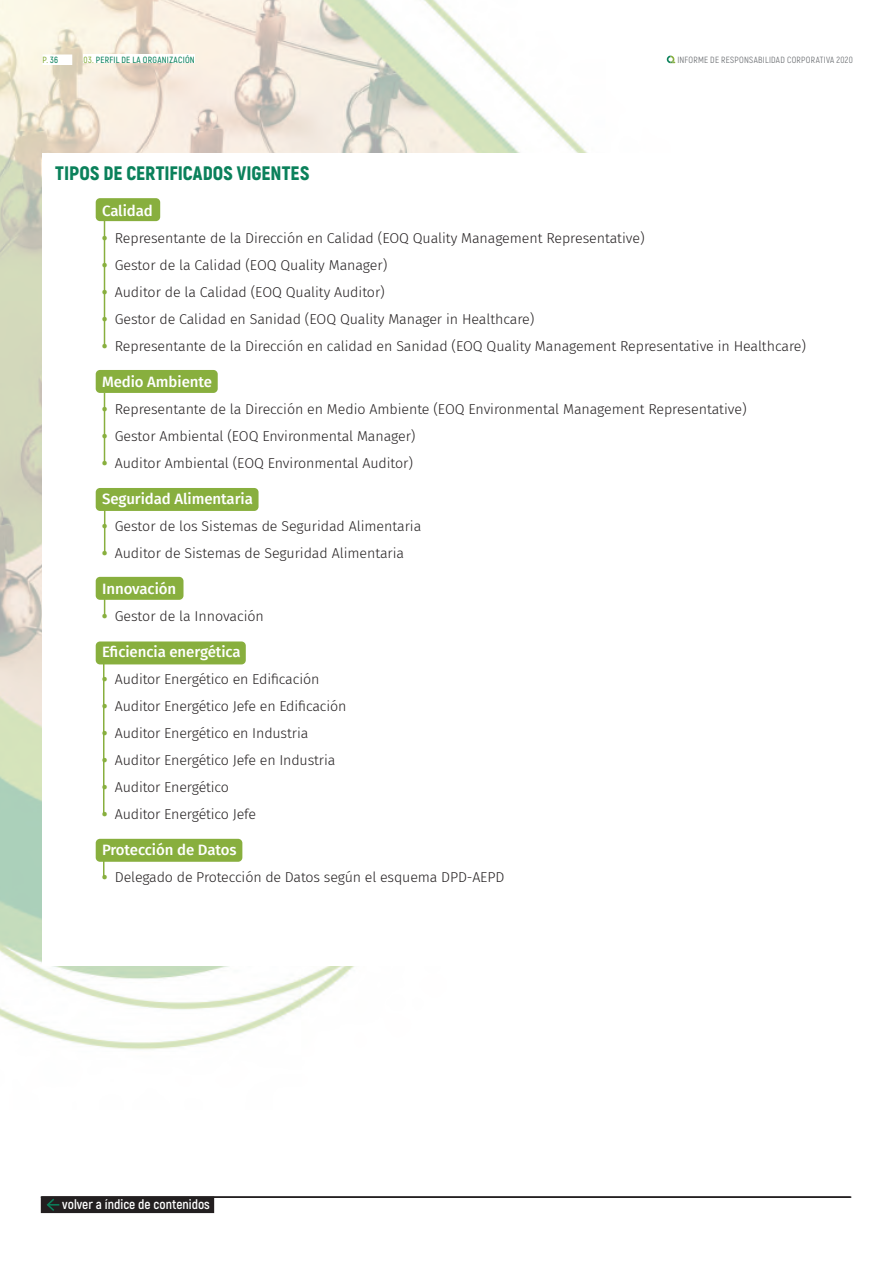
<style>
.page{position:relative;width:893px;height:1263px;background:#fff}
.page>*{position:absolute;margin:0;border:0;box-sizing:border-box;transform-origin:0 0}
.BC__Left{font:900 19.5px "Akrobat";letter-spacing:.005em;color:#0b815b}
.t1{font:500 15px "Fira Sans";letter-spacing:-.005em;color:#fff}
.t2{font:300 14.25px "Fira Sans";letter-spacing:-.005em;color:#231f20}
.t3{font:700 13.5px "Akrobat";color:#fff}
.H4__Left_-_sección{font:9px "Akrobat";letter-spacing:.035em;color:#696c70}
.H4__Left_-_sección-2{font:600 9px "Akrobat";letter-spacing:.03em;color:#0b815b}
.H4__Left_-_sección-3{font:600 9px "Akrobat";color:#88af3e}
.s1{color:#0b815b}
.s2{color:#88af3e}
.s3{font-weight:900;color:#88af3e}
</style>
<div class="page">
<img style="left:0;top:0;width:675px;height:1050px">
<div style="left:43px;top:153px;width:807px;height:812px;background:#fff"></div>
<div style="left:83px;top:54px;width:112px;height:9px;background:#fff"></div>
<div style="left:666px;top:54px;width:187px;height:9px;background:#fff"></div>
<svg style="left:667px;top:56px;width:8px;height:7px"></svg>
<div style="left:43px;top:54px;width:29px;height:11px;background:#fff"></div>
<div style="left:41px;top:1196px;width:173px;height:17px;background:#231f20"></div>
<svg style="left:46px;top:1199px;width:13px;height:12px"></svg>
<hr style="left:42px;top:1196px;width:809px;height:2px;background:#231f20">
<hr style="left:104px;top:220px;width:1px;height:128px;background:#88af3e">
<hr style="left:104px;top:393px;width:1px;height:72px;background:#88af3e">
<hr style="left:104px;top:506px;width:1px;height:48px;background:#88af3e">
<hr style="left:103px;top:661px;width:1px;height:152px;background:#88af3e">
<svg style="left:104px;top:600px;width:1px;height:17px"></svg>
<svg style="left:103px;top:862px;width:1px;height:16px"></svg>
<div style="left:96px;top:198px;width:64px;height:23px;background:#88af3e;border-radius:4px"></div>
<div style="left:96px;top:488px;width:163px;height:23px;background:#88af3e;border-radius:4px"></div>
<div style="left:96px;top:577px;width:87px;height:23px;background:#88af3e;border-radius:4px"></div>
<div style="left:96px;top:641px;width:150px;height:23px;background:#88af3e;border-radius:4px"></div>
<div style="left:96px;top:839px;width:146px;height:23px;background:#88af3e;border-radius:4px"></div>
<div style="left:96px;top:370px;width:122px;height:23px;background:#88af3e;border-radius:4px"></div>
<p class="H4__Left_-_sección-3" style="left:43px;top:54px;width:17px">P. <span class="s1">36</span></p>
<p class="H4__Left_-_sección-2" style="left:83px;top:54px;width:113px"><span class="s2">03.</span> PERFIL DE LA ORGANIZACIÓN</p>
<p class="H4__Left_-_sección" style="left:677px;top:54px;width:177px">INFORME DE RESPONSABILIDAD CORPORATIVA 2020</p>
<p class="BC__Left" style="left:55px;top:161px;width:256px">TIPOS DE CERTIFICADOS VIGENTES</p>
<p class="t1" style="left:102px;top:199px;width:52px">Calidad</p>
<p class="t2" style="left:102px;top:228px;width:544px"><span class="s3">•</span> Representante de la Dirección en Calidad (EOQ Quality Management Representative)</p>
<p class="t2" style="left:102px;top:255px;width:287px"><span class="s3">•</span> Gestor de la Calidad (EOQ Quality Manager)</p>
<p class="t2" style="left:102px;top:282px;width:284px"><span class="s3">•</span> Auditor de la Calidad (EOQ Quality Auditor)</p>
<p class="t2" style="left:102px;top:309px;width:434px"><span class="s3">•</span> Gestor de Calidad en Sanidad (EOQ Quality Manager in Healthcare)</p>
<p class="t2" style="left:102px;top:336px;width:705px"><span class="s3">•</span> Representante de la Dirección en calidad en Sanidad (EOQ Quality Management Representative in Healthcare)</p>
<p class="t1" style="left:102px;top:370px;width:111px">Medio Ambiente</p>
<p class="t2" style="left:102px;top:399px;width:646px"><span class="s3">•</span> Representante de la Dirección en Medio Ambiente (EOQ Environmental Management Representative)</p>
<p class="t2" style="left:102px;top:426px;width:315px"><span class="s3">•</span> Gestor Ambiental (EOQ Environmental Manager)</p>
<p class="t2" style="left:102px;top:453px;width:313px"><span class="s3">•</span> Auditor Ambiental (EOQ Environmental Auditor)</p>
<p class="t1" style="left:102px;top:487px;width:152px">Seguridad Alimentaria</p>
<p class="t2" style="left:102px;top:516px;width:321px"><span class="s3">•</span> Gestor de los Sistemas de Seguridad Alimentaria</p>
<p class="t2" style="left:102px;top:543px;width:304px"><span class="s3">•</span> Auditor de Sistemas de Seguridad Alimentaria</p>
<p class="t1" style="left:102px;top:577px;width:76px">Innovación</p>
<p class="t2" style="left:102px;top:606px;width:163px"><span class="s3">•</span> Gestor de la Innovación</p>
<p class="t1" style="left:102px;top:640px;width:140px">Eficiencia energética</p>
<p class="t2" style="left:102px;top:669px;width:219px"><span class="s3">•</span> Auditor Energético en Edificación</p>
<p class="t2" style="left:102px;top:696px;width:246px"><span class="s3">•</span> Auditor Energético Jefe en Edificación</p>
<p class="t2" style="left:102px;top:723px;width:208px"><span class="s3">•</span> Auditor Energético en Industria</p>
<p class="t2" style="left:102px;top:750px;width:235px"><span class="s3">•</span> Auditor Energético Jefe en Industria</p>
<p class="t2" style="left:102px;top:777px;width:129px"><span class="s3">•</span> Auditor Energético</p>
<p class="t2" style="left:102px;top:804px;width:156px"><span class="s3">•</span> Auditor Energético Jefe</p>
<p class="t1" style="left:102px;top:838px;width:136px">Protección de Datos</p>
<p class="t2" style="left:102px;top:867px;width:404px"><span class="s3">•</span> Delegado de Protección de Datos según el esquema DPD-AEPD</p>
<p class="t3" style="left:62px;top:1196px;width:149px">volver a índice de contenidos</p>
</div>
